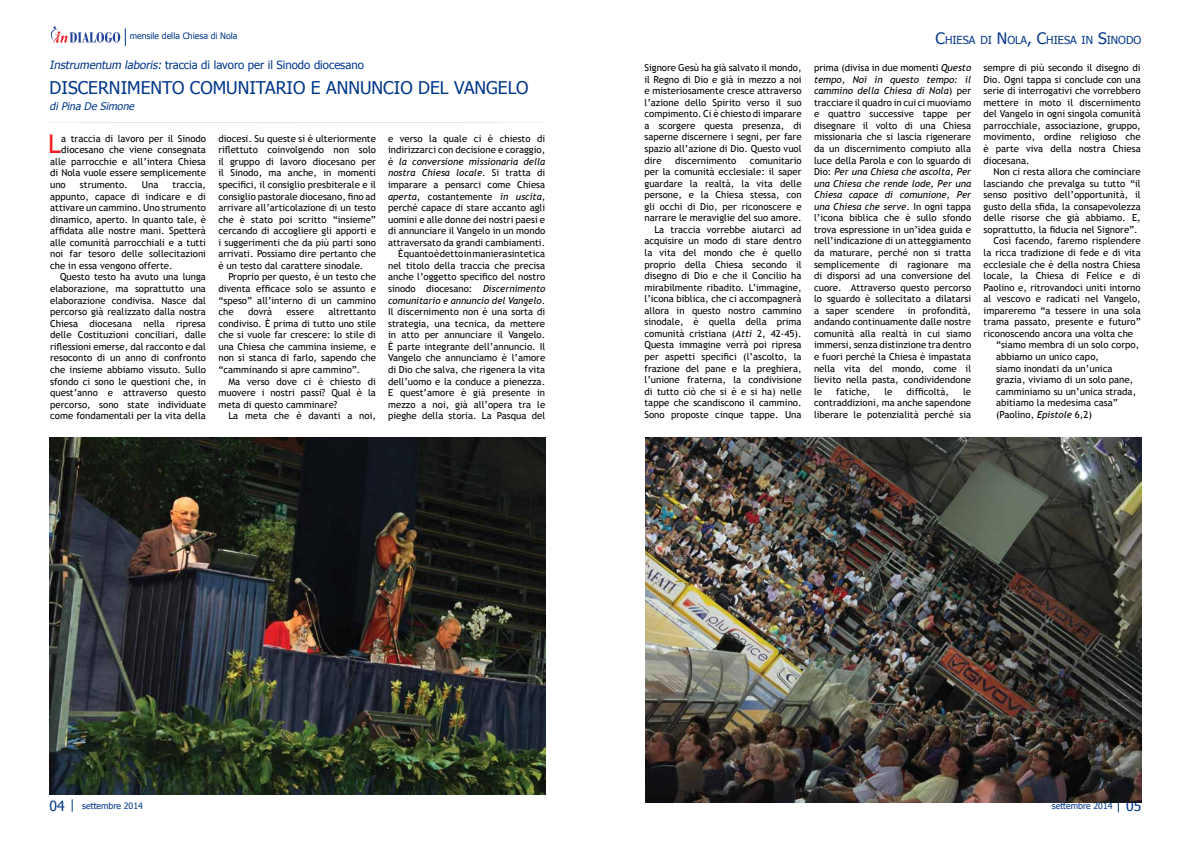
<style>
.page{position:relative;width:1191px;height:844px;background:#fff}
.page>*{position:absolute;margin:0;border:0;box-sizing:border-box;transform-origin:0 0}
.t1{font:25.72px "Trebuchet MS";color:#ed1d24}
.t2{font:17.5px "Tahoma";color:#00378b}
.t3{font:14px "Tahoma";color:#00378b}
.t4{font:11.38px "Tahoma";color:#00378b}
.t5{font:11.03px "Tahoma";color:#08388b}
.t6{font:italic 10.5px "Tahoma";color:#00378b}
.t7{font:9.62px/11.5px "Trebuchet MS";color:#000;text-align:justify}
.t8{font:8.75px "Tahoma";color:#00378b}
.s1{font-style:italic}
.s2{font-size:15.75px}
.s3{font-size:14px}
</style>
<div class="page">
<svg style="left:72px;top:799px;width:1px;height:12px"></svg>
<svg style="left:50px;top:26px;width:76px;height:20px"></svg>
<img style="left:645px;top:437px;width:496px;height:365px">
<img style="left:50px;top:437px;width:495px;height:357px">
<p class="t8" style="left:130px;top:30px;width:109px">mensile della Chiesa di Nola</p>
<p class="t4" style="left:50px;top:57px;width:316px"><span class="s1">Instrumentum laboris:</span> traccia di lavoro per il Sinodo diocesano</p>
<h2 class="t2" style="left:50px;top:76px;width:60px">Discernim</h2>
<h2 class="t2" style="left:141px;top:76px;width:198px">ento comunitario e ann</h2>
<h2 class="t2" style="left:360px;top:76px;width:116px">uncio del Vang</h2>
<h2 class="t2" style="left:498px;top:76px;width:32px">elo</h2>
<p class="t6" style="left:50px;top:99px;width:89px">diPina De Simone</p>
<p class="t7" style="left:388px;top:133px;width:159px;text-align:right">e verso la quale ci è chiesto di indirizzarci con decisione e coraggio, è <span class="s1">la conversione missionaria della nostra Chiesa locale</span>. Si tratta di imparare a pensarci come Chiesa <span class="s1">aperta</span>, costantemente <span class="s1">in uscita</span>, perché capace di stare accanto agli uomini e alle donne dei nostri paesi e di annunciare il Vangelo in un mondo attraversato da grandi cambiamenti.<br>È quanto è detto in maniera sintetica nel titolo della traccia che precisa anche l’oggetto specifico del nostro sinodo diocesano: <span class="s1">Discernimento comunitario e annuncio del Vangelo</span>.<br>Il discernimento non è una sorta di strategia, una tecnica, da mettere in atto per annunciare il Vangelo.<br>È parte integrante dell’annuncio. Il Vangelo che annunciamo è l’amore di Dio che salva, che rigenera la vita dell’uomo e la conduce a pienezza.<br>E quest’amore è già presente in mezzo a noi, già all’opera tra le pieghe della storia. La Pasqua del</p>
<p class="t7" style="left:218px;top:133px;width:159px">diocesi. Su queste si è ulteriormente riflettuto coinvolgendo non solo il gruppo di lavoro diocesano per il Sinodo, ma anche, in momenti specifici, il consiglio presbiterale e il consiglio pastorale diocesano, fino ad arrivare all’articolazione di un testo che è stato poi scritto “insieme” cercando di accogliere gli apporti e i suggerimenti che da più parti sono arrivati. Possiamo dire pertanto che è un testo dal carattere sinodale.</p>
<p class="t7" style="left:218px;top:271px;width:159px;text-indent:10px">Proprio per questo, è un testo che diventa efficace solo se assunto e “speso” all’interno di un cammino che</p>
<h1 class="t1" style="left:48px;top:129px;width:15px">L</h1>
<p class="t7" style="left:61px;top:133px;width:146px">a traccia di lavoro per il Sinodo</p>
<p class="t7" style="left:61px;top:144px;width:146px">diocesano che viene consegnata</p>
<p class="t7" style="left:50px;top:156px;width:157px">alle parrocchie e all’intera Chiesa</p>
<p class="t7" style="left:50px;top:167px;width:157px">di Nola vuole essere semplicemente</p>
<p class="t7" style="left:50px;top:179px;width:17px">uno</p>
<p class="t7" style="left:80px;top:179px;width:49px">strumento.</p>
<p class="t7" style="left:142px;top:179px;width:18px">Una</p>
<p class="t7" style="left:50px;top:179px;width:157px;text-indent:122px">traccia, appunto, capace di indicare e di attivare un cammino. Uno strumento dinamico, aperto. In quanto tale, è affidata alle nostre mani. Spetterà alle comunità parrocchiali e a tutti noi far tesoro delle sollecitazioni che in essa vengono offerte.</p>
<p class="t7" style="left:50px;top:271px;width:157px;text-indent:10px">Questo testo ha avuto una lunga elaborazione, ma soprattutto una elaborazione condivisa. Nasce dal percorso già realizzato dalla nostra Chiesa diocesana nella ripresa delle Costituzioni conciliari, dalle riflessioni emerse, dal racconto e dal resoconto di un anno di confronto che insieme abbiamo vissuto. Sullo sfondo ci sono le questioni che, in quest’anno e attraverso questo percorso, sono state individuate come fondamentali per la vita della</p>
<p class="t7" style="left:248px;top:306px;width:26px">dovrà</p>
<p class="t7" style="left:287px;top:306px;width:29px">essere</p>
<p class="t7" style="left:218px;top:306px;width:159px;text-indent:110px">altrettanto condiviso. È prima di tutto uno stile che si vuole far crescere: lo stile di una Chiesa che cammina insieme, e non si stanca di farlo, sapendo che “camminando si apre cammino”.</p>
<p class="t7" style="left:218px;top:375px;width:159px;text-indent:10px">Ma verso dove ci è chiesto di muovere i nostri passi? Qual è la meta di questo camminare?</p>
<p class="t7" style="left:228px;top:410px;width:149px">La meta che è davanti a noi,</p>
<p class="t7" style="left:644px;top:62px;width:159px">Signore Gesù ha già salvato il mondo, il Regno di Dio e già in mezzo a noi e misteriosamente cresce attraverso l’azione dello Spirito verso il suo compimento. Ci è chiesto di imparare a scorgere questa presenza, di saperne discernere i segni, per fare spazio all’azione di Dio. Questo vuol dire</p>
<p class="t7" style="left:675px;top:154px;width:63px">discernimento</p>
<p class="t7" style="left:644px;top:154px;width:159px;text-align:right">comunitario<br>per la comunità ecclesiale: il saper guardare la realtà, la vita delle persone, e la Chiesa stessa, con gli occhi di Dio, per riconoscere e narrare le meraviglie del suo amore.<br>La traccia vorrebbe aiutarci ad acquisire un modo di stare dentro la vita del mondo che è quello proprio della Chiesa secondo il disegno di Dio e che il Concilio ha mirabilmente ribadito. L’immagine, l’icona biblica, che ci accompagnerà allora in questo nostro cammino sinodale, è quella della prima comunità cristiana (<span class="s1">Atti</span> 2, 42-45).<br>Questa immagine verrà poi ripresa per aspetti specifici (l’ascolto, la frazione del pane e la preghiera, l’unione fraterna, la condivisione di tutto ciò che si è e si ha) nelle tappe che scandiscono il cammino.<br>Sono proposte cinque tappe. Una</p>
<p class="t5" style="left:935px;top:32px;width:207px"><span class="s2">C</span>HIESA DI <span class="s2">N</span> OLA<span class="s2">, C</span>HIESA IN <span class="s2">S</span>INODO</p>
<p class="t7" style="left:814px;top:62px;width:159px">prima (divisa in due momenti <span class="s1">Questo tempo, Noi in questo tempo: il cammino della Chiesa di Nola</span>) per tracciare il quadro in cui ci muoviamo e quattro successive tappe per disegnare il volto di una Chiesa missionaria che si lascia rigenerare da un discernimento compiuto alla luce della Parola e con lo sguardo di Dio: <span class="s1">Per una Chiesa che ascolta</span>, <span class="s1">Per una Chiesa che rende lode</span>, <span class="s1">Per una Chiesa capace di comunione</span>, <span class="s1">Per una Chiesa che serve</span>. In ogni tappa l’icona biblica che è sullo sfondo trova espressione in un’idea guida e nell’indicazione di un atteggiamento da maturare, perché non si tratta semplicemente di ragionare ma di disporsi ad una conversione del cuore. Attraverso questo percorso lo sguardo è sollecitato a dilatarsi a saper scendere</p>
<p class="t7" style="left:814px;top:304px;width:159px;text-indent:94px">in profondità, andando continuamente dalle nostre comunità alla realtà in cui siamo immersi, senza distinzione tra dentro e fuori perché la Chiesa è impastata nella vita del mondo, come il lievito nella pasta, condividendone le</p>
<p class="t7" style="left:836px;top:385px;width:35px">fatiche,</p>
<p class="t7" style="left:884px;top:385px;width:10px">le</p>
<p class="t7" style="left:906px;top:385px;width:44px">difficoltà,</p>
<p class="t7" style="left:814px;top:385px;width:159px;text-indent:149px">le contraddizioni, ma anche sapendone liberare le potenzialità perché sia</p>
<p class="t7" style="left:983px;top:62px;width:159px">sempre di più secondo il disegno di Dio. Ogni tappa si conclude con una serie di interrogativi che vorrebbero mettere in moto il discernimento del Vangelo in ogni singola comunità parrocchiale, associazione, gruppo, movimento, ordine religioso che è parte viva della nostra Chiesa diocesana.</p>
<p class="t7" style="left:993px;top:166px;width:149px">Non ci resta allora che cominciare</p>
<p class="t7" style="left:983px;top:177px;width:159px">lasciando che prevalga su tutto “il</p>
<p class="t7" style="left:983px;top:189px;width:159px">senso positivo dell’opportunità, il</p>
<p class="t7" style="left:983px;top:201px;width:159px">gusto della sfida, la consapevolezza</p>
<p class="t7" style="left:983px;top:212px;width:159px">delle risorse che già abbiamo. E,</p>
<p class="t7" style="left:983px;top:224px;width:156px">soprattutto, la fiducia nel Signore”.</p>
<p class="t7" style="left:993px;top:235px;width:149px">Così facendo, faremo risplendere</p>
<p class="t7" style="left:983px;top:247px;width:159px">la ricca tradizione di fede e di vita</p>
<p class="t7" style="left:983px;top:258px;width:159px">ecclesiale che è della nostra Chiesa</p>
<p class="t7" style="left:983px;top:270px;width:159px">locale, la Chiesa di Felice e di</p>
<p class="t7" style="left:983px;top:281px;width:159px">Paolino e, ritrovandoci uniti intorno</p>
<p class="t7" style="left:983px;top:293px;width:159px">al vescovo e radicati nel Vangelo,</p>
<p class="t7" style="left:983px;top:304px;width:159px">impareremo “a tessere in una sola</p>
<p class="t7" style="left:983px;top:316px;width:159px">trama passato, presente e futuro”</p>
<p class="t7" style="left:983px;top:328px;width:151px">riconoscendo ancora una volta che</p>
<p class="t7" style="left:996px;top:339px;width:145px">“siamo membra di un solo corpo,</p>
<p class="t7" style="left:996px;top:351px;width:104px">abbiamo un unico capo,</p>
<p class="t7" style="left:996px;top:362px;width:118px">siamo inondati da un’unica</p>
<p class="t7" style="left:996px;top:374px;width:139px">grazia, viviamo di un solo pane,</p>
<p class="t7" style="left:996px;top:385px;width:142px">camminiamo su un’unica strada,</p>
<p class="t7" style="left:996px;top:397px;width:123px">abitiamo la medesima casa”</p>
<p class="t7" style="left:996px;top:408px;width:97px">(Paolino, <span class="s1">Epistole</span> 6,2)</p>
<p class="t8" style="left:50px;top:800px;width:95px"><span class="s3">04</span> settembre 2014</p>
<h3 class="t3" style="left:1126px;top:796px;width:17px">05</h3>
<p class="t8" style="left:1052px;top:799px;width:62px">settembre 2014</p>
</div>
